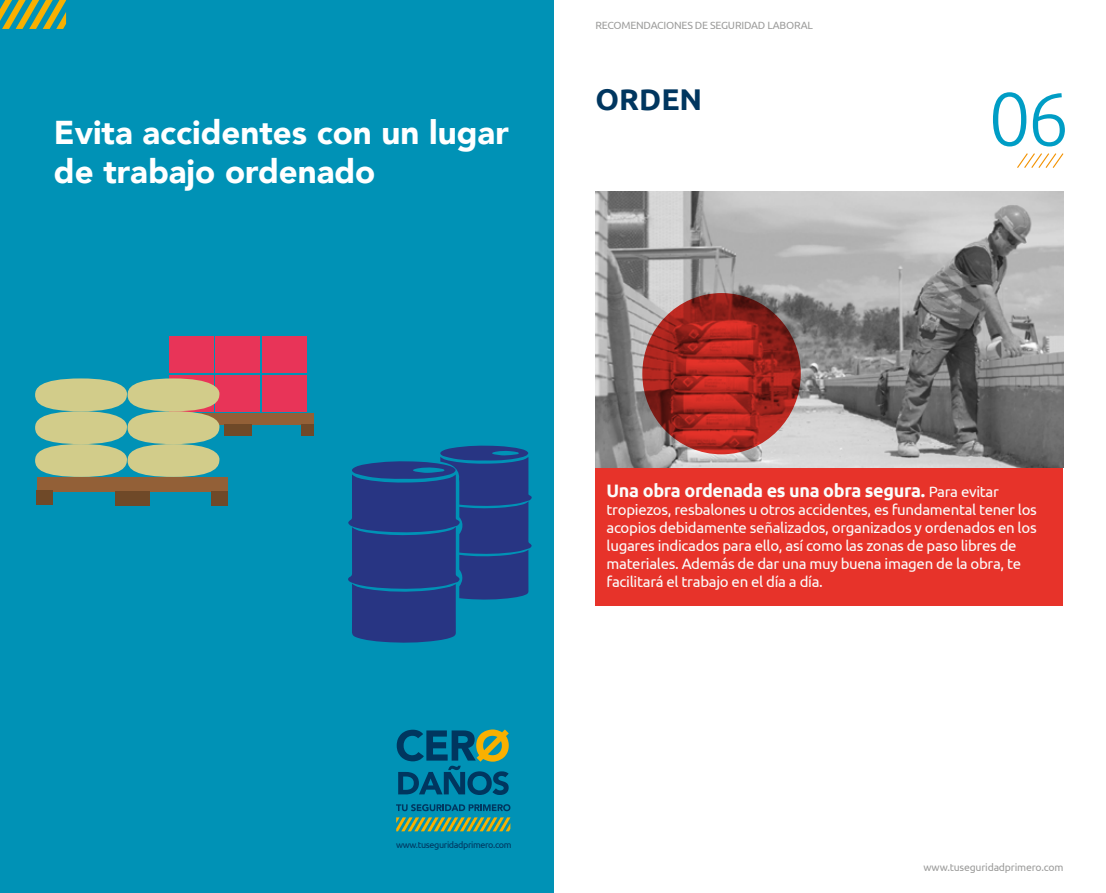
<style>
.page{position:relative;width:1106px;height:893px;background:#fff}
.page>*{position:absolute;margin:0;border:0;box-sizing:border-box;transform-origin:0 0}
.t1{font:300 75px "Ubuntu";color:#009dc5}
.t2{font:900 33px/39.6px "Avenir";color:#fff}
.t3{font:700 30px "Ubuntu";color:#00365f}
.t4{font:700 18px "Ubuntu";letter-spacing:-.02em;color:#fbfdfc}
.t5{font:15px/18px "Ubuntu";letter-spacing:-.02em;color:#fbfdfc}
.t6{font:10.5px "Ubuntu";letter-spacing:-.02em;color:#9d9d9c}
.t7{font:9px "Ubuntu";letter-spacing:-.04em;color:#00365f}
.s1{font-weight:400;font-size:15px}
</style>
<div class="page">
<div style="left:595px;top:468px;width:468px;height:137px;background:#e7332a"></div>
<img style="left:595px;top:191px;width:468px;height:277px">
<div style="left:0;top:0;width:553px;height:893px;background:#0092b6"></div>
<svg style="left:642px;top:293px;width:158px;height:161px;background:#a2241e"></svg>
<div style="left:170px;top:375px;width:44px;height:36px;background:#e83458"></div>
<div style="left:170px;top:336px;width:44px;height:37px;background:#e83458"></div>
<div style="left:216px;top:375px;width:44px;height:36px;background:#e83458"></div>
<div style="left:216px;top:336px;width:44px;height:37px;background:#e83458"></div>
<div style="left:262px;top:375px;width:45px;height:36px;background:#e83458"></div>
<div style="left:262px;top:336px;width:45px;height:37px;background:#e83458"></div>
<div style="left:163px;top:413px;width:151px;height:12px;background:#936037"></div>
<div style="left:301px;top:425px;width:13px;height:11px;background:#6f4928"></div>
<div style="left:225px;top:425px;width:27px;height:11px;background:#6f4928"></div>
<svg style="left:1017px;top:153px;width:46px;height:15px"></svg>
<svg style="left:35px;top:378px;width:184px;height:99px;background:#b0c090"></svg>
<div style="left:37px;top:477px;width:190px;height:14px;background:#936037"></div>
<div style="left:36px;top:490px;width:17px;height:15px;background:#6f4928"></div>
<div style="left:211px;top:491px;width:16px;height:15px;background:#6f4928"></div>
<div style="left:115px;top:491px;width:34px;height:15px;background:#6f4928"></div>
<svg style="left:348px;top:445px;width:184px;height:198px"></svg>
<svg style="left:397px;top:729px;width:112px;height:66px"></svg>
<svg style="left:396px;top:804px;width:114px;height:7px"></svg>
<svg style="left:396px;top:817px;width:114px;height:14px"></svg>
<svg style="left:0;top:0;width:66px;height:29px"></svg>
<h2 class="t2" style="left:54px;top:111px;width:456px">Evita accidentes con un lugar de trabajo ordenado</h2>
<p class="t6" style="left:595px;top:19px;width:219px">RECOMENDACIONES DE SEGURIDAD LABORAL</p>
<h3 class="t3" style="left:595px;top:82px;width:108px">ORDEN</h3>
<h1 class="t1" style="left:988px;top:74px;width:82px">06</h1>
<p class="t4" style="left:606px;top:479px;width:394px">Una obra ordenada es una obra segura. <span class="s1">Para evitar</span></p>
<p class="t5" style="left:606px;top:500px;width:432px">tropiezos, resbalones u otros accidentes, es fundamental tener los acopios debidamente señalizados, organizados y ordenados en los lugares indicados para ello, así como las zonas de paso libres de materiales. Además de dar una muy buena imagen de la obra, te facilitará el trabajo en el día a día.</p>
<p class="t7" style="left:396px;top:839px;width:117px">www.tuseguridadprimero.com</p>
<p class="t6" style="left:923px;top:861px;width:141px">www.tuseguridadprimero.com</p>
</div>
